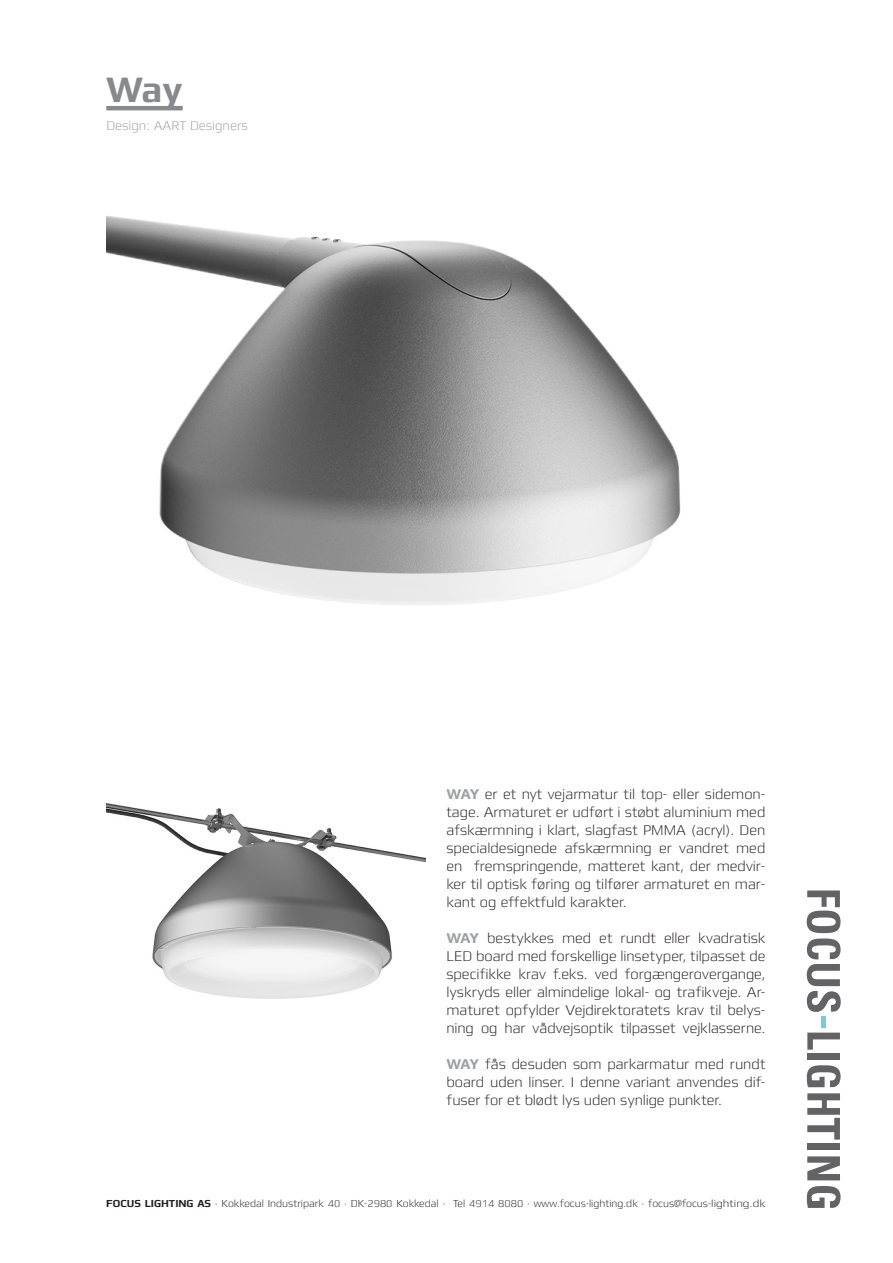
<style>
.page{position:relative;width:893px;height:1263px;background:#fff}
.page>*{position:absolute;margin:0;border:0;box-sizing:border-box;transform-origin:0 0}
.Overskrift{font:700 37.5px "Mdd";color:#87898c}
.t1{font:300 15px/18px "Mdd";color:#231f20;text-align:justify}
.t2{font:300 13.5px "Mdd";color:#9d9fa2}
.t3{font:300 10.8px "Mdd";color:#231f20}
.s1{font-weight:700;color:#9d9fa2}
.s2{font-weight:700}
</style>
<div class="page">
<img style="left:106px;top:803px;width:319px;height:196px">
<img style="left:106px;top:215px;width:575px;height:390px">
<svg style="left:807px;top:890px;width:34px;height:122px"></svg>
<svg style="left:807px;top:1032px;width:33px;height:18px"></svg>
<div style="left:807px;top:1053px;width:33px;height:7px;background:#636366"></div>
<svg style="left:807px;top:1065px;width:33px;height:22px"></svg>
<svg style="left:807px;top:1093px;width:33px;height:46px"></svg>
<div style="left:807px;top:1143px;width:33px;height:7px;background:#636366"></div>
<svg style="left:807px;top:1156px;width:33px;height:24px"></svg>
<svg style="left:807px;top:1186px;width:33px;height:22px"></svg>
<div style="left:821px;top:1016px;width:5px;height:11px;background:#74cdd9"></div>
<hr style="left:106px;top:106px;width:77px;height:4px;background:#87898c">
<p class="Overskrift" style="left:106px;top:69px;width:78px">Way</p>
<p class="t2" style="left:106px;top:119px;width:143px">Design: AART Designers</p>
<p class="t1" style="left:446px;top:785px;width:320px"><span class="s1">WAY</span> er et nyt vejarmatur til top- eller sidemon&shy;tage. Armaturet er udført i støbt aluminium med afskærmning i klart, slagfast PMMA (acryl). Den specialdesignede afskærmning er vandret med en fremspringende, matteret kant, der medvir&shy;ker til optisk føring og tilfører armaturet en mar&shy;kant og effektfuld karakter.</p>
<p class="t1" style="left:446px;top:929px;width:320px"><span class="s1">WAY</span> bestykkes med et rundt eller kvadratisk LED board med forskellige linsetyper, tilpasset de specifikke krav f.eks. ved forgængerovergange, lyskryds eller almindelige lokal- og trafikveje. Ar&shy;maturet opfylder Vejdirektoratets krav til belys&shy;ning og har vådvejsoptik tilpasset vejklasserne.</p>
<p class="t1" style="left:446px;top:1055px;width:320px"><span class="s1">WAY</span> fås desuden som parkarmatur med rundt board uden linser. I denne variant anvendes dif&shy;fuser for et blødt lys uden synlige punkter.</p>
<p class="t3" style="left:106px;top:1198px;width:661px"><span class="s2">FOCUS LIGHTING AS</span> · Kokkedal Industripark 40 · DK-2980 Kokkedal · Tel 4914 8080 · www.focus-lighting.dk · focus@focus-lighting.dk</p>
</div>
